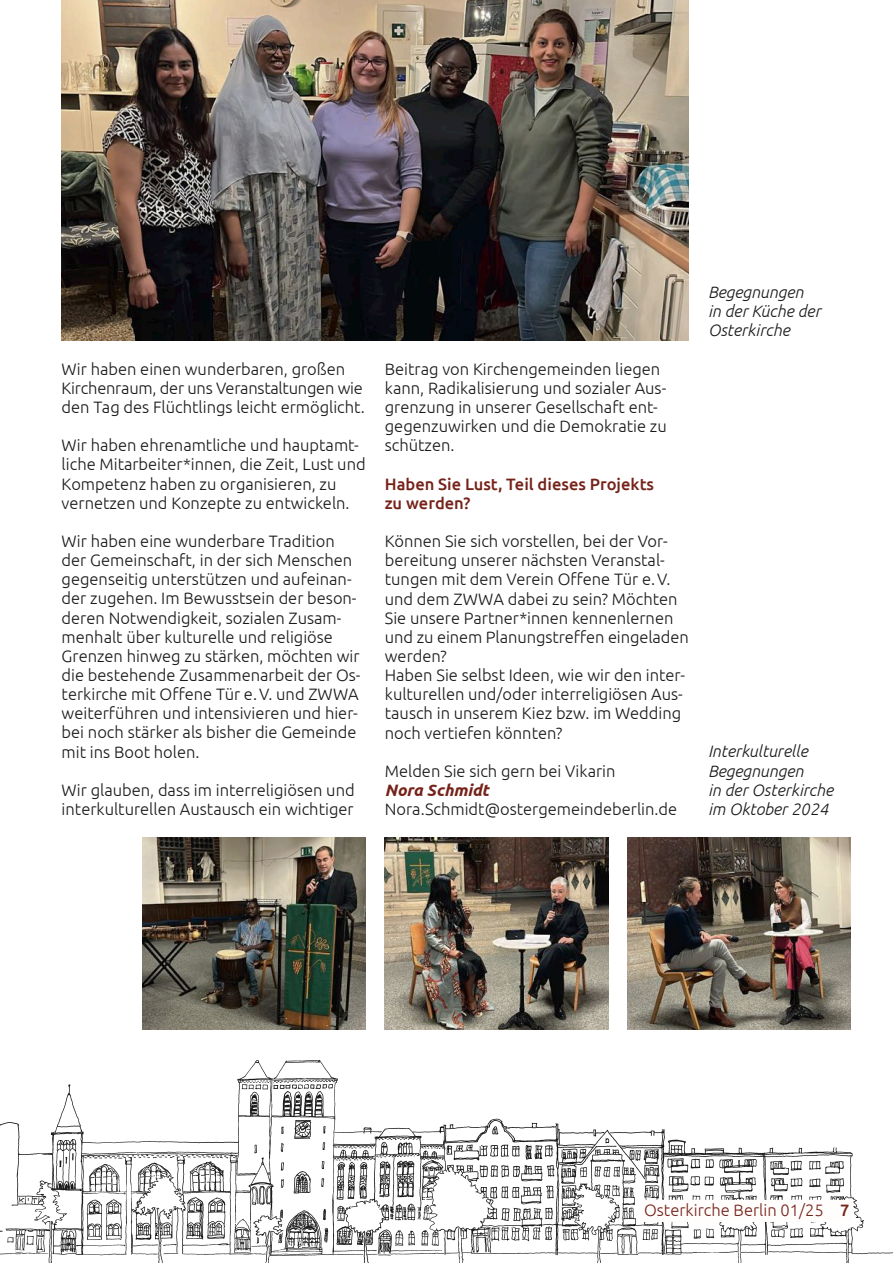
<style>
.page{position:relative;width:893px;height:1263px;background:#fff}
.page>*{position:absolute;margin:0;border:0;box-sizing:border-box;transform-origin:0 0}
.t1{font:300 16.5px/19.2px "Ubuntu";color:#1a1818}
.t2{font:italic 300 16.5px/19.2px "Ubuntu";color:#1a1818}
.t3{font:500 16.5px/19.2px "Ubuntu";color:#752219}
.t4{font:300 16.5px "Ubuntu";color:#752219}
.t5{font:italic 700 16.5px "Ubuntu";color:#752219}
.s1{font-weight:500}
</style>
<div class="page">
<img style="left:0;top:1060px;width:893px;height:203px">
<svg style="left:640px;top:1199px;width:213px;height:24px"></svg>
<img style="left:62px;top:0;width:627px;height:340px">
<img style="left:627px;top:838px;width:223px;height:191px">
<img style="left:385px;top:838px;width:223px;height:191px">
<img style="left:142px;top:838px;width:224px;height:191px">
<p class="t1" style="left:62px;top:359px;width:305px">Wir haben einen wunderbaren, großen<br>Kirchenraum, der uns Veranstaltungen wie den Tag des Flüchtlings leicht ermöglicht.</p>
<p class="t1" style="left:62px;top:436px;width:305px">Wir haben ehrenamtliche und hauptamt&shy;liche Mitarbeiter*innen, die Zeit, Lust und Kompetenz haben zu organisieren, zu vernetzen und Konzepte zu entwickeln.</p>
<p class="t1" style="left:62px;top:531px;width:300px">Wir haben eine wunderbare Tradition der Gemeinschaft, in der sich Menschen gegenseitig unterstützen und aufeinan&shy;der zugehen. Im Bewusstsein der beson&shy;deren Notwendigkeit, sozialen Zusam&shy;menhalt über kulturelle und religiöse Grenzen hinweg zu stärken, möchten wir die bestehende Zusammenarbeit der Os&shy;terkirche mit Offene Tür e.V. und ZWWA weiterführen und intensivieren und hier&shy;bei noch stärker als bisher die Gemeinde mit ins Boot holen.</p>
<p class="t1" style="left:62px;top:780px;width:295px">Wir glauben, dass im interreligiösen und interkulturellen Austausch ein wichtiger</p>
<p class="t1" style="left:385px;top:359px;width:283px">Beitrag von Kirchengemeinden liegen kann, Radikalisierung und sozialer Aus&shy;grenzung in unserer Gesellschaft ent&shy;gegenzuwirken und die Demokratie zu schützen.</p>
<p class="t3" style="left:385px;top:474px;width:271px">Haben Sie Lust, Teil dieses Projekts zu werden?</p>
<p class="t1" style="left:385px;top:531px;width:305px">Können Sie sich vorstellen, bei der Vor&shy;bereitung unserer nächsten Veranstal&shy;tungen mit dem Verein Offene Tür e.V. und dem ZWWA dabei zu sein? Möchten Sie unsere Partner*innen kennenlernen und zu einem Planungstreffen eingeladen werden?<br>Haben Sie selbst Ideen, wie wir den inter&shy;kulturellen und/oder interreligiösen Aus&shy;tausch in unserem Kiez bzw. im Wedding noch vertiefen könnten?</p>
<p class="t1" style="left:385px;top:761px;width:232px">Melden Sie sich gern bei Vikarin</p>
<p class="t5" style="left:385px;top:780px;width:105px">Nora Schmidt</p>
<p class="t1" style="left:385px;top:799px;width:294px">Nora.Schmidt@ostergemeindeberlin.de</p>
<p class="t2" style="left:708px;top:282px;width:114px">Begegnungen<br>in der Küche der<br>Osterkirche</p>
<p class="t2" style="left:708px;top:742px;width:127px">Interkulturelle<br>Begegnungen<br>in der Osterkirche im Oktober 2024</p>
<p class="t4" style="left:644px;top:1201px;width:207px">Osterkirche Berlin 01/25 <span class="s1">7</span></p>
</div>
